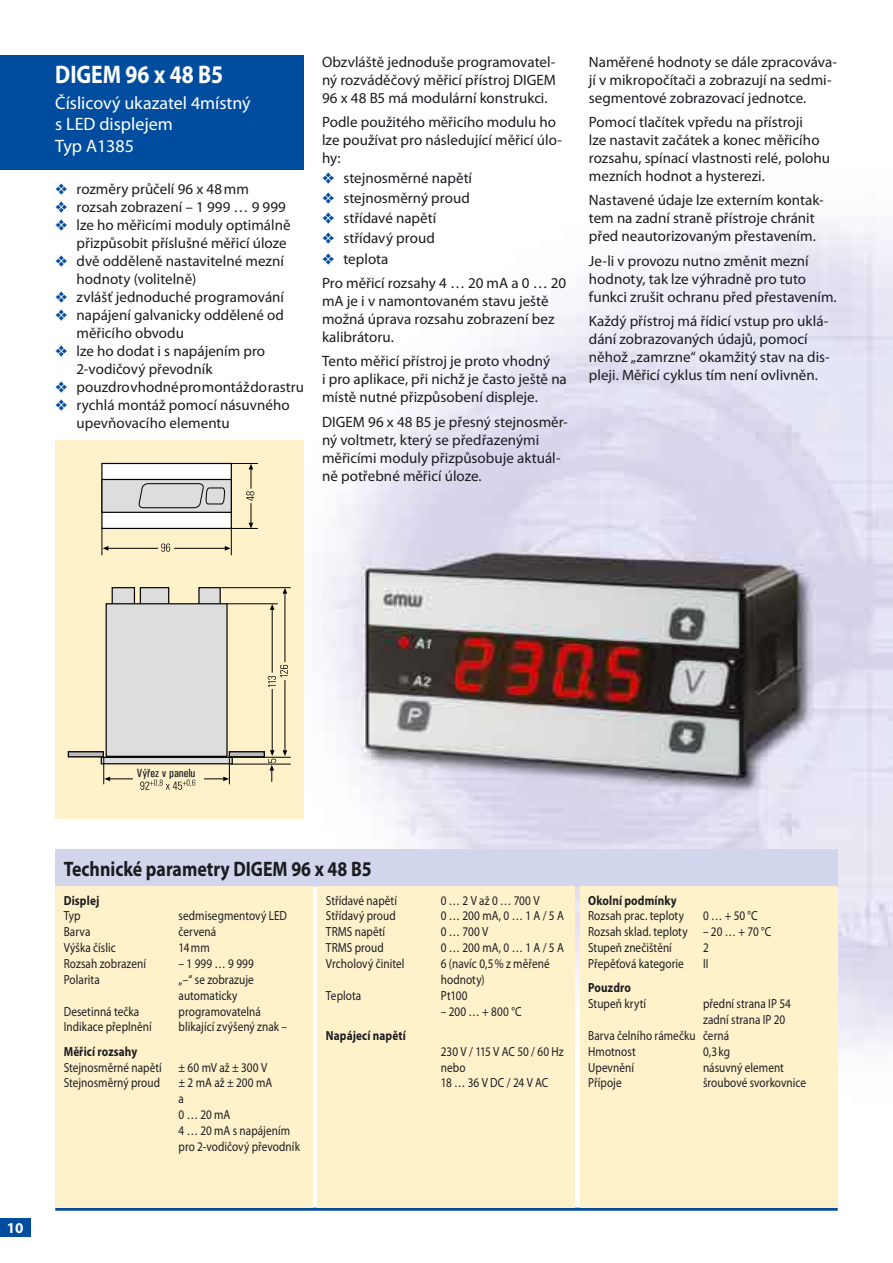
<style>
.page{position:relative;width:893px;height:1263px;background:#fff}
.page>*{position:absolute;margin:0;border:0;box-sizing:border-box;transform-origin:0 0}
.t1{font:700 25.5px "Myriad Pro";color:#fff;scale:.85 1}
.t2{font:700 21px "Myriad Pro";color:#1b1c20;scale:.85 1}
.t3{font:18px/21.6px "Myriad Pro";color:#fff}
.t4{font:15px/18px "Myriad Pro";color:#1b1c20}
.t5{font:700 15px "Myriad Pro";color:#fff}
.t6{font:13.2px/15.9px "Myriad Pro";letter-spacing:.005em;color:#1b1c20;scale:.85 1}
.t7{font:700 13.2px "Myriad Pro";letter-spacing:.01em;color:#1b1c20;scale:.85 1}
.t8{font:500 condensed 12px "Univers";color:#1b1c20}
.s1{color:#004d9f}
</style>
<div class="page">
<img style="left:0;top:221px;width:893px;height:1016px">
<hr style="left:55px;top:1208px;width:783px;height:3px;background:#004d9f">
<div style="left:0;top:1218px;width:31px;height:18px;background:#004d9f"></div>
<div style="left:55px;top:441px;width:249px;height:378px;background:#fff2cb"></div>
<svg style="left:68px;top:751px;width:127px;height:39px"></svg>
<svg style="left:103px;top:587px;width:188px;height:198px"></svg>
<svg style="left:101px;top:463px;width:157px;height:93px"></svg>
<div style="left:0;top:55px;width:304px;height:115px;background:#004d9f"></div>
<div style="left:55px;top:849px;width:783px;height:37px;background:#d2d6ec"></div>
<div style="left:55px;top:886px;width:258px;height:322px;background:#fff2cb"></div>
<div style="left:317px;top:886px;width:258px;height:322px;background:#fff2cb"></div>
<div style="left:580px;top:886px;width:258px;height:322px;background:#fff2cb"></div>
<h1 class="t1" style="left:55px;top:60px;width:199px">DIGEM 96 x 48 B5</h1>
<p class="t3" style="left:55px;top:92px;width:197px">Číslicový ukazatel 4místný s LED displejem<br>Typ A1385</p>
<p class="t4" style="left:55px;top:180px;width:195px"><span class="s1">❖</span> rozměry průčelí 96 x 48 mm</p>
<p class="t4" style="left:55px;top:198px;width:232px"><span class="s1">❖</span> rozsah zobrazení – 1 999 … 9 999</p>
<p class="t4" style="left:55px;top:216px;width:237px;text-align:right"><span class="s1">❖</span> lze ho měřicími moduly optimálně přizpůsobit příslušné měřicí úloze</p>
<p class="t4" style="left:77px;top:252px;width:209px;text-indent:-21px"><span class="s1">❖</span> dvě odděleně nastavitelné mezní hodnoty (volitelně)</p>
<p class="t4" style="left:55px;top:288px;width:230px"><span class="s1">❖</span> zvlášť jednoduché programování</p>
<p class="t4" style="left:77px;top:306px;width:209px;text-indent:-21px"><span class="s1">❖</span> napájení galvanicky oddělené od měřicího obvodu</p>
<p class="t4" style="left:77px;top:342px;width:190px;text-indent:-21px"><span class="s1">❖</span> lze ho dodat i s napájením pro<br>2-vodičový převodník</p>
<p class="t4" style="left:55px;top:378px;width:250px"><span class="s1">❖</span> pouzdro vhodné pro montáž do rastru</p>
<p class="t4" style="left:77px;top:396px;width:215px;text-indent:-21px"><span class="s1">❖</span> rychlá montáž pomocí násuvného upevňovacího elementu</p>
<p class="t4" style="left:322px;top:53px;width:235px;text-align:justify">Obzvláště jednoduše programovatel&shy;ný rozváděčový měřicí přístroj DIGEM 96 x 48 B5 má modulární konstrukci.</p>
<p class="t4" style="left:322px;top:113px;width:242px">Podle použitého měřicího modulu ho lze používat pro následující měřicí úlo&shy;hy:</p>
<p class="t4" style="left:322px;top:169px;width:152px"><span class="s1">❖</span> stejnosměrné napětí</p>
<p class="t4" style="left:322px;top:189px;width:149px"><span class="s1">❖</span> stejnosměrný proud</p>
<p class="t4" style="left:322px;top:210px;width:116px"><span class="s1">❖</span> střídavé napětí</p>
<p class="t4" style="left:322px;top:230px;width:114px"><span class="s1">❖</span> střídavý proud</p>
<p class="t4" style="left:322px;top:247px;width:246px;line-height:24.5px"><span class="s1">❖</span> teplota<br>Pro měřicí rozsahy 4 … 20 mA a 0 … 20</p>
<p class="t4" style="left:322px;top:292px;width:234px">mA je i v namontovaném stavu ještě možná úprava rozsahu zobrazení bez kalibrátoru.</p>
<p class="t4" style="left:322px;top:353px;width:246px">Tento měřicí přístroj je proto vhodný<br>i pro aplikace, při nichž je často ještě na místě nutné přizpůsobení displeje.</p>
<p class="t4" style="left:322px;top:413px;width:247px">DIGEM 96 x 48 B5 je přesný stejnosměr&shy;ný voltmetr, který se předřazenými měřicími moduly přizpůsobuje aktuál&shy;ně potřebné měřicí úloze.</p>
<p class="t4" style="left:589px;top:53px;width:250px">Naměřené hodnoty se dále zpracováva&shy;jí v mikropočítači a zobrazují na sedmi&shy;segmentové zobrazovací jednotce.</p>
<p class="t4" style="left:589px;top:113px;width:243px">Pomocí tlačítek vpředu na přístroji<br>lze nastavit začátek a konec měřicího rozsahu, spínací vlastnosti relé, polohu mezních hodnot a hysterezi.</p>
<p class="t4" style="left:589px;top:192px;width:236px">Nastavené údaje lze externím kontak&shy;tem na zadní straně přístroje chránit před neautorizovaným přestavením.</p>
<p class="t4" style="left:589px;top:252px;width:249px">Je-li v provozu nutno změnit mezní hodnoty, tak lze výhradně pro tuto funkci zrušit ochranu před přestavením.</p>
<p class="t4" style="left:589px;top:312px;width:242px">Každý přístroj má řídicí vstup pro uklá&shy;dání zobrazovaných údajů, pomocí něhož „zamrzne“ okamžitý stav na dis&shy;pleji. Měřicí cyklus tím není ovlivněn.</p>
<p class="t5" style="left:7px;top:1220px;width:18px">10</p>
<p class="t8" style="left:137px;top:765px;width:60px">Výřez v panelu</p>
<h2 class="t2" style="left:64px;top:857px;width:364px">Technické parametry DIGEM 96 x 48 B5</h2>
<p class="t7" style="left:64px;top:893px;width:43px">Displej</p>
<p class="t6" style="left:64px;top:908px;width:21px">Typ</p>
<p class="t6" style="left:179px;top:908px;width:129px">sedmisegmentový LED</p>
<p class="t6" style="left:64px;top:924px;width:33px">Barva</p>
<p class="t6" style="left:179px;top:924px;width:46px">červená</p>
<p class="t6" style="left:64px;top:940px;width:63px">Výška číslic</p>
<p class="t6" style="left:179px;top:940px;width:38px">14 mm</p>
<p class="t6" style="left:64px;top:956px;width:98px">Rozsah zobrazení</p>
<p class="t6" style="left:179px;top:956px;width:90px">– 1 999 … 9 999</p>
<p class="t6" style="left:64px;top:972px;width:44px">Polarita</p>
<p class="t6" style="left:179px;top:972px;width:90px">„–“ se zobrazuje automaticky</p>
<p class="t6" style="left:64px;top:1003px;width:90px">Desetinná tečka</p>
<p class="t6" style="left:179px;top:1003px;width:98px">programovatelná</p>
<p class="t6" style="left:64px;top:1019px;width:105px">Indikace přeplnění</p>
<p class="t6" style="left:179px;top:1019px;width:129px">blikající zvýšený znak –</p>
<p class="t7" style="left:64px;top:1044px;width:88px">Měřicí rozsahy</p>
<p class="t6" style="left:64px;top:1059px;width:117px">Stejnosměrné napětí</p>
<p class="t6" style="left:179px;top:1059px;width:106px">± 60 mV až ± 300 V</p>
<p class="t6" style="left:64px;top:1075px;width:115px">Stejnosměrný proud</p>
<p class="t6" style="left:179px;top:1075px;width:144px">± 2 mA až ± 200 mA<br>a<br>0 … 20 mA<br>4 … 20 mA s napájením pro 2-vodičový převodník</p>
<p class="t6" style="left:326px;top:892px;width:85px">Střídavé napětí</p>
<p class="t6" style="left:441px;top:892px;width:118px">0 … 2 V až 0 … 700 V</p>
<p class="t6" style="left:326px;top:908px;width:84px">Střídavý proud</p>
<p class="t6" style="left:441px;top:908px;width:146px">0 … 200 mA, 0 … 1 A / 5 A</p>
<p class="t6" style="left:326px;top:924px;width:71px">TRMS napětí</p>
<p class="t6" style="left:441px;top:924px;width:58px">0 … 700 V</p>
<p class="t6" style="left:326px;top:940px;width:70px">TRMS proud</p>
<p class="t6" style="left:441px;top:940px;width:146px">0 … 200 mA, 0 … 1 A / 5 A</p>
<p class="t6" style="left:326px;top:956px;width:94px">Vrcholový činitel</p>
<p class="t6" style="left:441px;top:956px;width:130px">6 (navíc 0,5 % z měřené hodnoty)</p>
<p class="t6" style="left:326px;top:987px;width:43px">Teplota</p>
<p class="t6" style="left:441px;top:987px;width:33px">Pt100</p>
<p class="t6" style="left:441px;top:1003px;width:96px">– 200 … + 800 °C</p>
<p class="t7" style="left:326px;top:1028px;width:95px">Napájecí napětí</p>
<p class="t6" style="left:441px;top:1043px;width:146px">230 V / 115 V AC 50 / 60 Hz nebo<br>18 … 36 V DC / 24 V AC</p>
<p class="t7" style="left:588px;top:893px;width:106px">Okolní podmínky</p>
<p class="t6" style="left:588px;top:908px;width:114px">Rozsah prac. teploty</p>
<p class="t6" style="left:588px;top:908px;width:217px;text-indent:115px">0 … + 50 °C<br>Rozsah sklad. teploty – 20 … + 70 °C<br>Stupeň znečištění</p>
<p class="t6" style="left:703px;top:940px;width:8px">2</p>
<p class="t6" style="left:588px;top:956px;width:114px">Přepěťová kategorie</p>
<p class="t6" style="left:703px;top:956px;width:8px">II</p>
<p class="t7" style="left:588px;top:980px;width:52px">Pouzdro</p>
<p class="t6" style="left:588px;top:996px;width:70px">Stupeň krytí</p>
<p class="t6" style="left:703px;top:996px;width:105px">přední strana IP 54</p>
<p class="t6" style="left:703px;top:1012px;width:98px">zadní strana IP 20</p>
<p class="t6" style="left:588px;top:1028px;width:167px">Barva čelního rámečku černá</p>
<p class="t6" style="left:588px;top:1043px;width:57px">Hmotnost</p>
<p class="t6" style="left:703px;top:1043px;width:33px">0,3 kg</p>
<p class="t6" style="left:588px;top:1059px;width:55px">Upevnění</p>
<p class="t6" style="left:703px;top:1059px;width:97px">násuvný element</p>
<p class="t6" style="left:588px;top:1075px;width:41px">Přípoje</p>
<p class="t6" style="left:703px;top:1075px;width:123px">šroubové svorkovnice</p>
</div>
